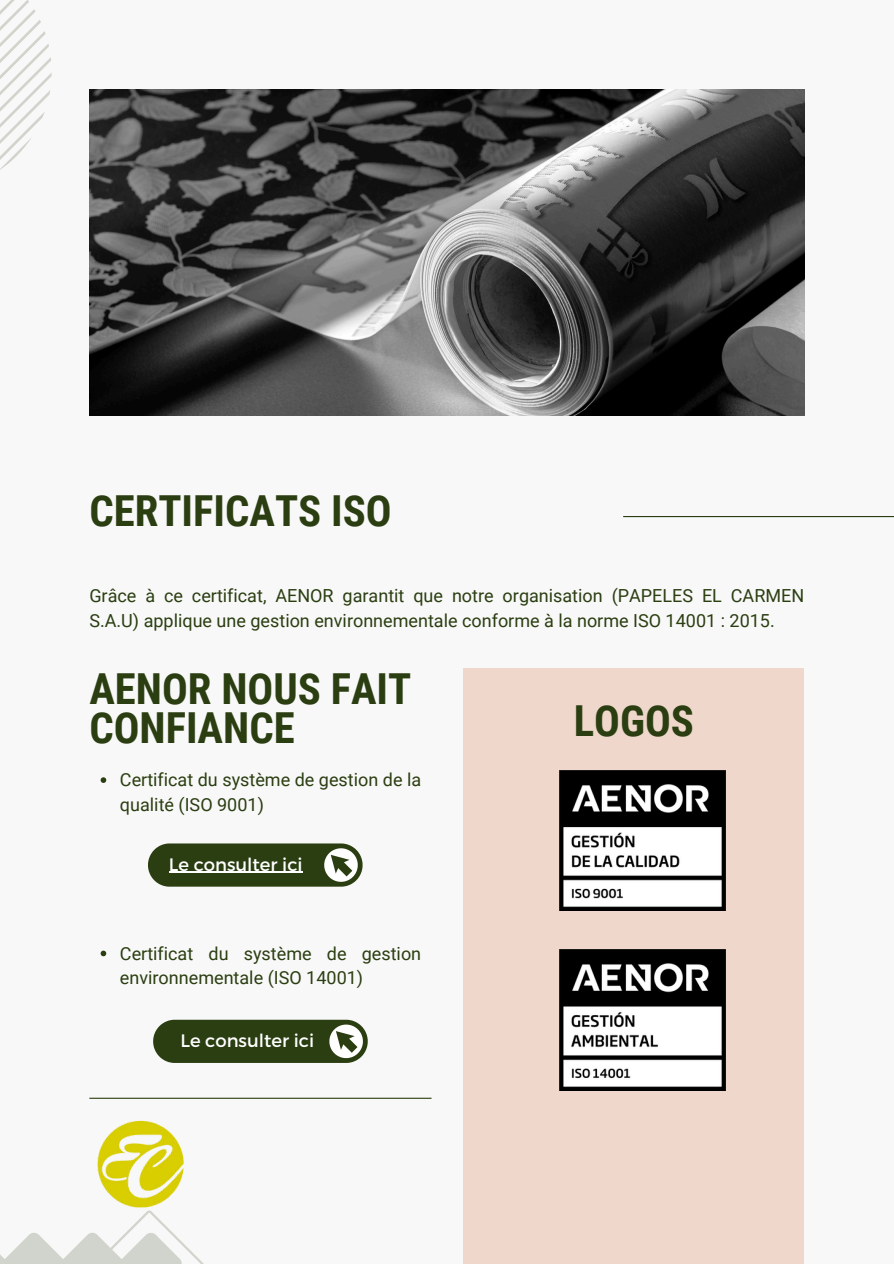
<style>
.page{position:relative;width:894px;height:1264px;background:#fff}
.page>*{position:absolute;margin:0;border:0;box-sizing:border-box;transform-origin:0 0}
.t1{font:700 42.75px/39.5px "Roboto Condensed";color:#2b3e11}
.t2{font:18px/24.8px "Roboto";color:#2b3e11}
.t3{font:18px "Montserrat";color:#fff}
</style>
<div class="page">
<div style="left:0;top:0;width:893px;height:1263px;background:#f8f8f8"></div>
<img style="left:89px;top:89px;width:715px;height:327px">
<div style="left:463px;top:668px;width:341px;height:595px;background:#efd8cb"></div>
<svg style="left:101px;top:777px;width:5px;height:6px"></svg>
<svg style="left:101px;top:950px;width:5px;height:6px"></svg>
<hr style="left:89px;top:1097px;width:342px;height:1px;background:#2b3e11">
<hr style="left:623px;top:516px;width:270px;height:1px;background:#2b3e11">
<svg style="left:0;top:0;width:51px;height:170px"></svg>
<svg style="left:0;top:1210px;width:203px;height:53px"></svg>
<svg style="left:148px;top:843px;width:214px;height:43px;background:#45552e"></svg>
<svg style="left:153px;top:1019px;width:214px;height:43px;background:#45562e"></svg>
<img style="left:97px;top:1120px;width:88px;height:88px">
<img style="left:559px;top:949px;width:166px;height:141px">
<img style="left:559px;top:770px;width:166px;height:140px">
<hr style="left:169px;top:871px;width:133px;height:2px;background:#fff">
<h1 class="t1" style="left:89px;top:490px;width:304px">CERTIFICATS ISO</h1>
<p class="t2" style="left:89px;top:582px;width:716px">Grâce à ce certificat, AENOR garantit que notre organisation (PAPELES EL CARMEN<br>S.A.U) applique une gestion environnementale conforme à la norme ISO 14001 : 2015.</p>
<h1 class="t1" style="left:89px;top:667px;width:323px">AENOR NOUS FAIT<br>CONFIANCE</h1>
<p class="t2" style="left:120px;top:766px;width:302px">Certificat du système de gestion de la qualité (ISO 9001)</p>
<p class="t3" style="left:169px;top:853px;width:135px">Le consulter ici</p>
<p class="t2" style="left:120px;top:940px;width:303px">Certificat du système de gestion environnementale (ISO 14001)</p>
<p class="t3" style="left:180px;top:1029px;width:135px">Le consulter ici</p>
<h1 class="t1" style="left:573px;top:699px;width:122px">LOGOS</h1>
</div>
